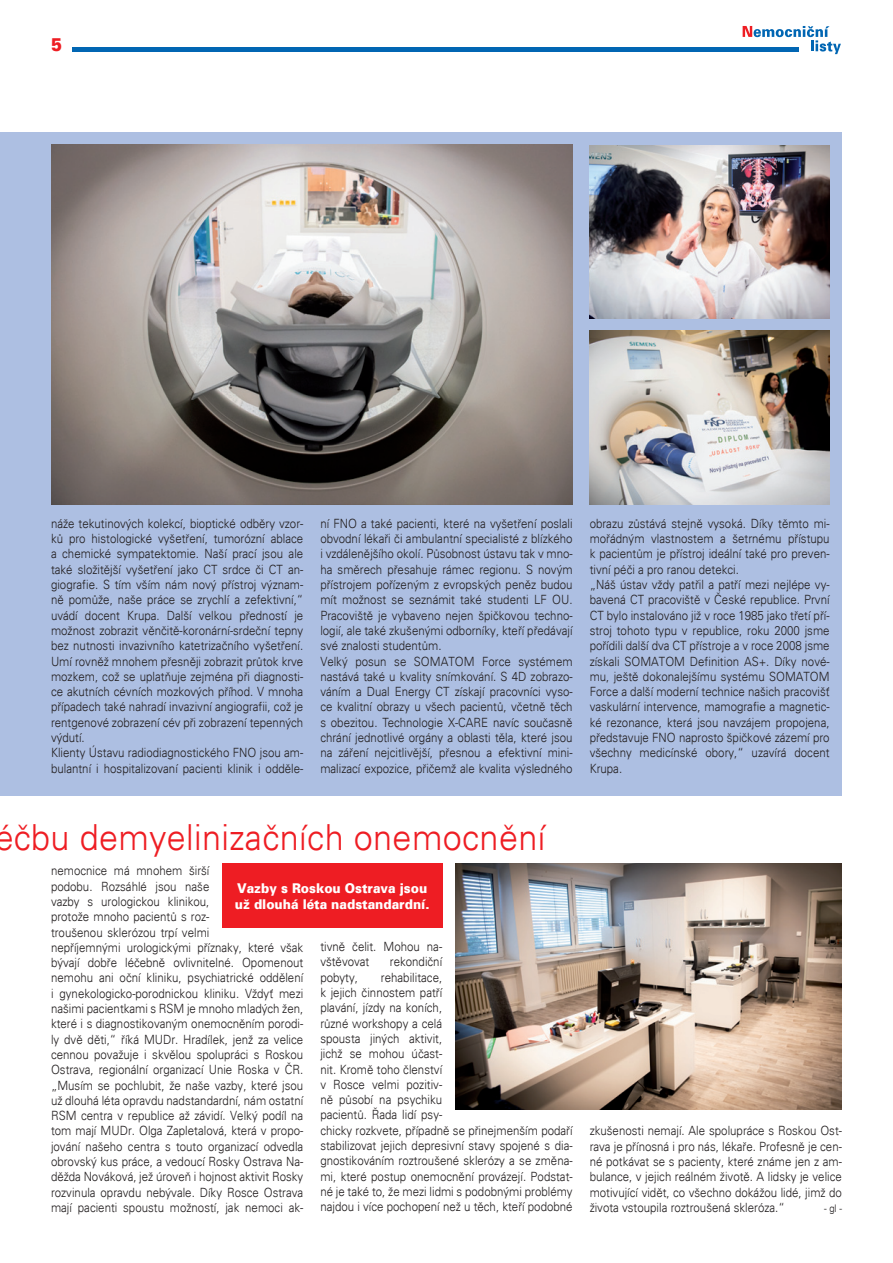
<style>
.page{position:relative;width:893px;height:1263px;background:#fff}
.page>*{position:absolute;margin:0;border:0;box-sizing:border-box;transform-origin:0 0}
.t1{font:36px "USA Light";letter-spacing:.01em;color:#ee1d23;scale:.95 1}
.t2{font:18.15px "USA Black";color:#ee1d23;scale:.91 1}
.t3{font:13.5px/16.5px "USA Black";color:#fff;scale:.91 1}
.t4{font:12.75px/15.3px "USA Light";color:#231f20;scale:.9 1}
.t5{font:10.5px "USA Light";color:#231f20;scale:.9 1}
</style>
<div class="page">
<hr style="left:72px;top:47px;width:727px;height:4px;background:#0166b3">
<svg style="left:743px;top:26px;width:98px;height:28px"></svg>
<div style="left:0;top:132px;width:842px;height:663px;background:#adbfe2"></div>
<img style="left:455px;top:863px;width:387px;height:247px">
<img style="left:590px;top:145px;width:240px;height:174px">
<img style="left:51px;top:145px;width:522px;height:359px">
<img style="left:590px;top:331px;width:240px;height:174px">
<div style="left:222px;top:863px;width:220px;height:64px;background:#ee1d23"></div>
<h2 class="t2" style="left:51px;top:34px;width:14px">5</h2>
<p class="t4" style="left:51px;top:515px;width:282px">náže tekutinových kolekcí, bioptické odběry vzor&shy;ků pro histologické vyšetření, tumorózní ablace a chemické sympatektomie. Naší prací jsou ale také složitější vyšetření jako CT srdce či CT an&shy;giografie. S tím vším nám nový přístroj význam&shy;ně pomůže, naše práce se zrychlí a zefektivní,“ uvádí docent Krupa. Další velkou předností je možnost zobrazit věnčitě-koronární-srdeční tepny bez nutnosti invazivního katetrizačního vyšetření.<br>Umí rovněž mnohem přesněji zobrazit průtok krve mozkem, což se uplatňuje zejména při diagnosti&shy;ce akutních cévních mozkových příhod. V mnoha případech také nahradí invazivní angiografii, což je rentgenové zobrazení cév při zobrazení tepenných výdutí.<br>Klienty Ústavu radiodiagnostického FNO jsou am&shy;bulantní i hospitalizovaní pacienti klinik i odděle-</p>
<p class="t4" style="left:320px;top:515px;width:282px">ní FNO a také pacienti, které na vyšetření poslali obvodní lékaři či ambulantní specialisté z blízkého i vzdálenějšího okolí. Působnost ústavu tak v mno&shy;ha směrech přesahuje rámec regionu. S novým přístrojem pořízeným z evropských peněz budou mít možnost se seznámit také studenti LF OU.<br>Pracoviště je vybaveno nejen špičkovou techno&shy;logií, ale také zkušenými odborníky, kteří předávají své znalosti studentům.<br>Velký posun se SOMATOM Force systémem nastává také u kvality snímkování. S 4D zobrazo&shy;váním a Dual Energy CT získají pracovníci vyso&shy;ce kvalitní obrazy u všech pacientů, včetně těch s obezitou. Technologie X-CARE navíc současně chrání jednotlivé orgány a oblasti těla, které jsou na záření nejcitlivější, přesnou a efektivní mini&shy;malizací expozice, přičemž ale kvalita výsledného</p>
<p class="t4" style="left:590px;top:515px;width:268px">obrazu zůstává stejně vysoká. Díky těmto mi&shy;mořádným vlastnostem a šetrnému přístupu k pacientům je přístroj ideální také pro preven&shy;tivní péči a pro ranou detekci.<br>„Náš ústav vždy patřil a patří mezi nejlépe vy&shy;bavená CT pracoviště v České republice. První CT bylo instalováno již v roce 1985 jako třetí pří&shy;stroj tohoto typu v republice, roku 2000 jsme pořídili další dva CT přístroje a v roce 2008 jsme získali SOMATOM Definition AS+. Díky nové&shy;mu, ještě dokonalejšímu systému SOMATOM Force a další moderní technice našich pracovišť vaskulární intervence, mamografie a magnetic&shy;ké rezonance, která jsou navzájem propojena, představuje FNO naprosto špičkové zázemí pro všechny medicínské obory,“ uzavírá docent Krupa.</p>
<h1 class="t1" style="left:-6px;top:816px;width:582px">éčbu demyelinizačních onemocnění</h1>
<p class="t4" style="left:51px;top:863px;width:282px">nemocnice má mnohem širší<br>podobu. Rozsáhlé jsou naše<br>vazby s urologickou klinikou,<br>protože mnoho pacientů s roz-<br>troušenou sklerózou trpí velmi<br>nepříjemnými urologickými příznaky, které však bývají dobře léčebně ovlivnitelné. Opomenout nemohu ani oční kliniku, psychiatrické oddělení i gynekologicko-porodnickou kliniku. Vždyť mezi našimi pacientkami s RSM je mnoho mladých žen, které i s diagnostikovaným onemocněním porodi&shy;ly dvě děti,“ říká MUDr. Hradílek, jenž za velice cennou považuje i skvělou spolupráci s Roskou Ostrava, regionální organizací Unie Roska v ČR. „Musím se pochlubit, že naše vazby, které jsou už dlouhá léta opravdu nadstandardní, nám ostatní RSM centra v republice až závidí. Velký podíl na tom mají MUDr. Olga Zapletalová, která v propo&shy;jování našeho centra s touto organizací odvedla obrovský kus práce, a vedoucí Rosky Ostrava Na&shy;děžda Nováková, jež úroveň i hojnost aktivit Rosky rozvinula opravdu nebývale. Díky Rosce Ostrava mají pacienti spoustu možností, jak nemoci ak-</p>
<p class="t3" style="left:235px;top:879px;width:215px">Vazby s Roskou Ostrava jsou už dlouhá léta nadstandardní.</p>
<p class="t4" style="left:320px;top:939px;width:137px">tivně čelit. Mohou na&shy;vštěvovat</p>
<p class="t4" style="left:390px;top:954px;width:60px">rekondiční</p>
<p class="t4" style="left:320px;top:969px;width:282px;text-indent:61px">rehabilitace,<br>k jejich činnostem patří<br>plavání, jízdy na koních,<br>různé workshopy a celá<br>spousta jiných aktivit,<br>jichž se mohou účast-<br>nit. Kromě toho členství<br>v Rosce velmi pozitiv-<br>ně působí na psychiku<br>pacientů. Řada lidí psy-<br>chicky rozkvete, případně se přinejmenším podaří stabilizovat jejich depresivní stavy spojené s dia&shy;gnostikováním roztroušené sklerózy a se změna&shy;mi, které postup onemocnění provázejí. Podstat&shy;né je také to, že mezi lidmi s podobnými problémy najdou i více pochopení než u těch, kteří podobné</p>
<p class="t4" style="left:320px;top:969px;width:43px">pobyty,</p>
<p class="t4" style="left:590px;top:1123px;width:282px;text-align:justify">zkušenosti nemají. Ale spolupráce s Roskou Ost&shy;rava je přínosná i pro nás, lékaře. Profesně je cen&shy;né potkávat se s pacienty, které známe jen z am&shy;bulance, v jejich reálném životě. A lidsky je velice motivující vidět, co všechno dokážou lidé, jimž do života vstoupila roztroušená skleróza.“</p>
<p class="t5" style="left:824px;top:1202px;width:21px">- gl -</p>
</div>
